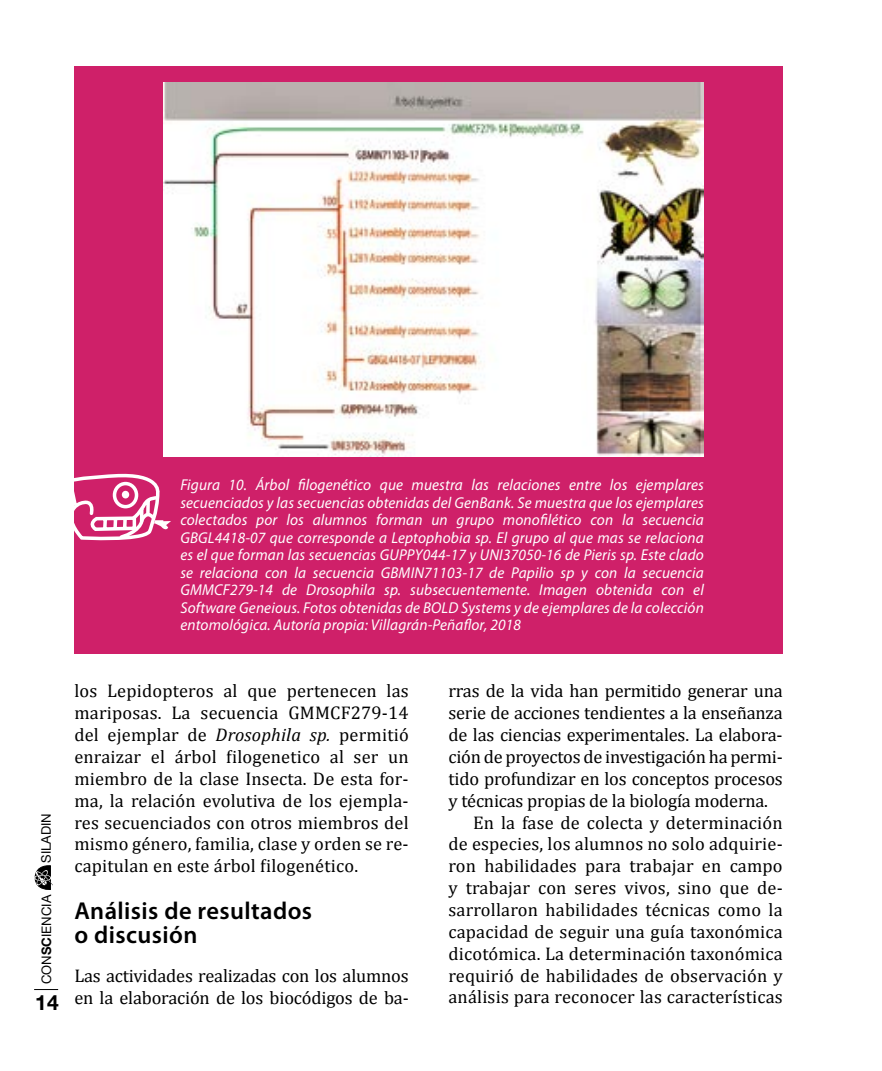
<style>
.page{position:relative;width:882px;height:1071px;background:#fff}
.page>*{position:absolute;margin:0;border:0;box-sizing:border-box;transform-origin:0 0}
.t1{font:600 24.5px/24.5px "Myriad Pro";letter-spacing:.015em;color:#000}
.t2{font:700 21px "Helvetica Neue";color:#000}
.t3{font:18.38px/21.9px "Cambria";letter-spacing:.01em;color:#000;text-align:justify}
.t4{font:18.38px/21.9px "Cambria";letter-spacing:-.01em;color:#000}
.t5{font:italic 15.75px/17.5px "Myriad Pro";letter-spacing:.01em;color:#fff;text-align:justify}
.t6{font:13.12px "Helvetica Neue";color:#000}
.s1{font-weight:700}
.s2{font-style:italic}
</style>
<div class="page">
<svg style="left:34px;top:989px;width:24px;height:1px"></svg>
<svg style="left:34px;top:865px;width:19px;height:25px"></svg>
<div style="left:74px;top:67px;width:709px;height:587px;background:#cf2069"></div>
<svg style="left:74px;top:473px;width:97px;height:68px"></svg>
<img style="left:164px;top:83px;width:540px;height:373px">
<p class="t5" style="left:180px;top:476px;width:525px">Figura 10. Árbol filogenético que muestra las relaciones entre los ejemplares secuenciados y las secuencias obtenidas del GenBank. Se muestra que los ejemplares colectados por los alumnos forman un grupo monofilético con la secuencia GBGL4418-07 que corresponde a Leptophobia sp. El grupo al que mas se relaciona es el que forman las secuencias GUPPY044-17 y UNI37050-16 de Pieris sp. Este clado se relaciona con la secuencia GBMIN71103-17 de Papilio sp y con la secuencia GMMCF279-14 de Drosophila sp. subsecuentemente. Imagen obtenida con el Software Geneious. Fotos obtenidas de BOLD Systems y de ejemplares de la colección entomológica. Autoría propia: Villagrán-Peñaflor, 2018</p>
<p class="t6" style="left:37px;top:863px;width:51px;rotate:-90deg">SILADIN</p>
<p class="t6" style="left:37px;top:984px;width:91px;rotate:-90deg">CON<span class="s1">SC</span>IENCIA</p>
<p class="t2" style="left:35px;top:986px;width:25px">14</p>
<p class="t3" style="left:74px;top:680px;width:336px">los Lepidopteros al que pertenecen las mariposas. La secuencia GMMCF279-14 del ejemplar de <span class="s2">Drosophila sp.</span> permitió enraizar el árbol filogenetico al ser un miembro de la clase Insecta. De esta for&shy;ma, la relación evolutiva de los ejempla&shy;res secuenciados con otros miembros del mismo género, familia, clase y orden se re&shy;capitulan en este árbol filogenético.</p>
<h1 class="t1" style="left:74px;top:898px;width:239px">Análisis de resultados o discusión</h1>
<p class="t4" style="left:74px;top:964px;width:336px">Las actividades realizadas con los alumnos en la elaboración de los biocódigos de ba-</p>
<p class="t4" style="left:448px;top:680px;width:336px">rras de la vida han permitido generar una</p>
<p class="t4" style="left:448px;top:702px;width:336px">serie de acciones tendientes a la enseñanza</p>
<p class="t4" style="left:448px;top:724px;width:336px">de las ciencias experimentales. La elabora-</p>
<p class="t4" style="left:448px;top:746px;width:336px">ción de proyectos de investigación ha permi-</p>
<p class="t4" style="left:448px;top:768px;width:336px">tido profundizar en los conceptos procesos</p>
<p class="t4" style="left:448px;top:789px;width:321px">y técnicas propias de la biología moderna.</p>
<p class="t3" style="left:473px;top:811px;width:311px">En la fase de colecta y determinación</p>
<p class="t3" style="left:448px;top:833px;width:336px">de especies, los alumnos no solo adquirie-</p>
<p class="t3" style="left:448px;top:855px;width:336px">ron habilidades para trabajar en campo</p>
<p class="t3" style="left:448px;top:877px;width:336px">y trabajar con seres vivos, sino que de-</p>
<p class="t3" style="left:448px;top:899px;width:336px">sarrollaron habilidades técnicas como la</p>
<p class="t3" style="left:448px;top:921px;width:336px">capacidad de seguir una guía taxonómica</p>
<p class="t3" style="left:448px;top:942px;width:336px">dicotómica. La determinación taxonómica</p>
<p class="t3" style="left:448px;top:964px;width:336px">requirió de habilidades de observación y</p>
<p class="t3" style="left:448px;top:986px;width:336px">análisis para reconocer las características</p>
</div>
